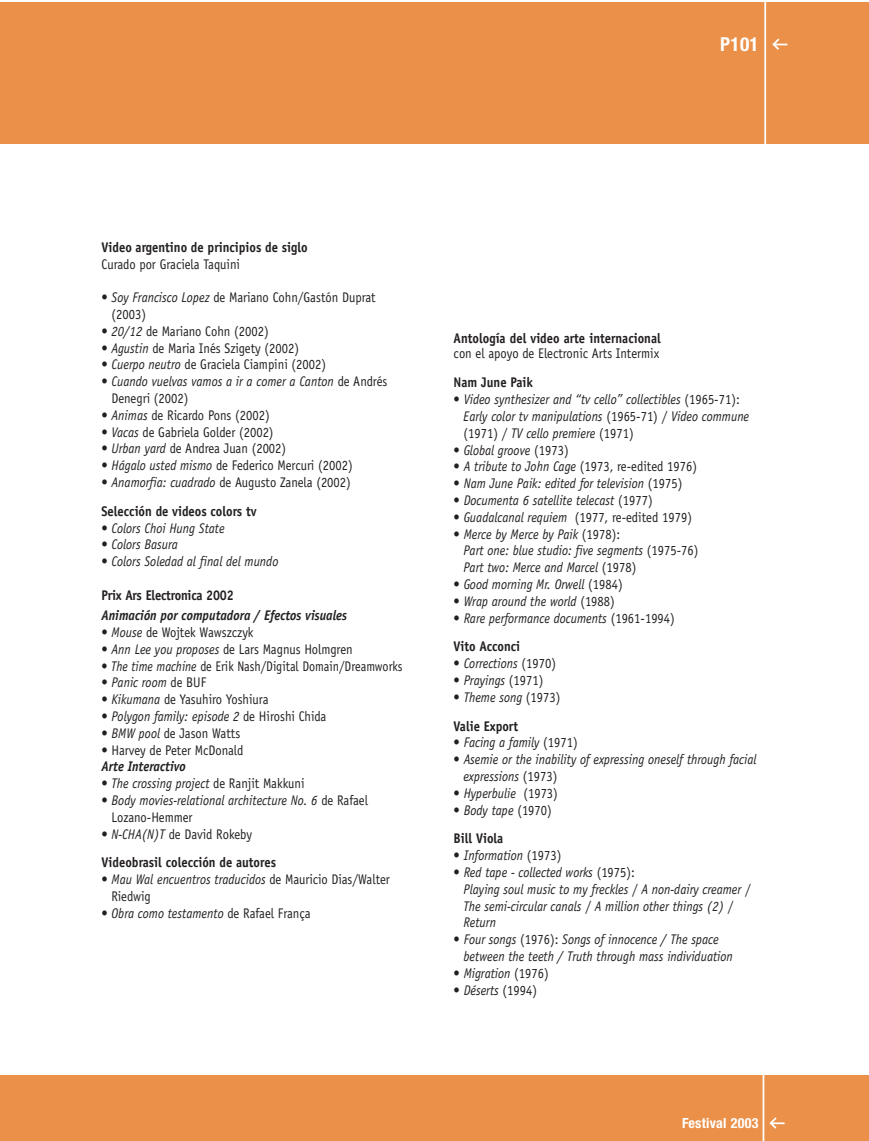
<style>
.page{position:relative;width:869px;height:1141px;background:#fff}
.page>*{position:absolute;margin:0;border:0;box-sizing:border-box;transform-origin:0 0}
.t1{font:700 condensed 19.25px "Helvetica Neue";color:#fff}
.t2{font:italic 14px/16.8px "Officina Sans";color:#231f20;scale:.9 1}
.t3{font:14px/16.8px "Officina Sans";color:#231f20;scale:.9 1}
.t4{font:700 14px/28.9px "Officina Sans";color:#231f20;scale:.9 1}
.t5{font:italic 700 14px "Officina Sans";color:#231f20;scale:.9 1}
.t6{font:14px "Officina Sans";color:#231f20;scale:.87 1}
.t7{font:700 condensed 14px "Helvetica Neue";letter-spacing:.02em;color:#fff}
.s1{font-style:italic}
.s2{font-style:normal}
.s3{font-weight:400}
.s4{font-weight:400;font-style:italic}
.s5{font-weight:700;font-style:normal}
</style>
<div class="page">
<div style="left:0;top:1075px;width:868px;height:66px;background:#eb9048"></div>
<div style="left:0;top:2px;width:868px;height:141px;background:#eb9048"></div>
<hr style="left:764px;top:2px;width:1px;height:144px;background:#fff">
<svg style="left:772px;top:38px;width:15px;height:12px"></svg>
<hr style="left:762px;top:1073px;width:2px;height:68px;background:#fff">
<svg style="left:769px;top:1117px;width:15px;height:12px"></svg>
<h1 class="t1" style="left:719px;top:33px;width:40px">P101</h1>
<p class="t4" style="left:101px;top:234px;width:230px">Video argentino de principios de siglo</p>
<p class="t3" style="left:101px;top:256px;width:155px">Curado por Graciela Taquini</p>
<p class="t3" style="left:111px;top:290px;width:295px;text-indent:-10px">• <span class="s1">Soy Francisco Lopez</span> de Mariano Cohn/Gastón Duprat (2003)</p>
<p class="t3" style="left:101px;top:324px;width:187px">• <span class="s1">20/12</span> de Mariano Cohn (2002)</p>
<p class="t3" style="left:101px;top:340px;width:221px">• <span class="s1">Agustin</span> de Maria Inés Szigety (2002)</p>
<p class="t3" style="left:101px;top:357px;width:251px">• <span class="s1">Cuerpo neutro</span> de Graciela Ciampini (2002)</p>
<p class="t2" style="left:111px;top:374px;width:308px;text-indent:-10px"><span class="s2">•</span> Cuando vuelvas vamos a ir a comer a Canton <span class="s2">de Andrés<br>Denegri (2002)</span></p>
<p class="t3" style="left:101px;top:408px;width:188px">• <span class="s1">Animas</span> de Ricardo Pons (2002)</p>
<p class="t3" style="left:101px;top:424px;width:193px">• <span class="s1">Vacas</span> de Gabriela Golder (2002)</p>
<p class="t3" style="left:101px;top:441px;width:207px">• <span class="s1">Urban yard</span> de Andrea Juan (2002)</p>
<p class="t3" style="left:101px;top:458px;width:280px">• <span class="s1">Hágalo usted mismo</span> de Federico Mercuri (2002)</p>
<p class="t4" style="left:101px;top:469px;width:278px"><span class="s3">•</span> <span class="s4">Anamorfia: cuadrado</span> <span class="s3">de Augusto Zanela (2002)<br></span>Selección de videos colors tv</p>
<p class="t2" style="left:101px;top:521px;width:138px"><span class="s2">•</span> Colors Choi Hung State</p>
<p class="t2" style="left:101px;top:537px;width:86px"><span class="s2">•</span> Colors Basura</p>
<p class="t2" style="left:101px;top:554px;width:198px"><span class="s2">•</span> Colors Soledad al final del mundo</p>
<p class="t4" style="left:101px;top:582px;width:148px">Prix Ars Electronica 2002</p>
<p class="t5" style="left:101px;top:610px;width:274px">Animación por computadora / Efectos visuales</p>
<p class="t3" style="left:101px;top:625px;width:170px">• <span class="s1">Mouse</span> de Wojtek Wawszczyk</p>
<p class="t3" style="left:101px;top:642px;width:280px">• <span class="s1">Ann Lee you proposes</span> de Lars Magnus Holmgren</p>
<p class="t6" style="left:101px;top:661px;width:347px">• <span class="s1">The time machine</span> de Erik Nash/Digital Domain/Dreamworks</p>
<p class="t2" style="left:101px;top:675px;width:118px"><span class="s2">•</span> Panic room <span class="s2">de BUF</span></p>
<p class="t3" style="left:101px;top:692px;width:187px">• <span class="s1">Kikumana</span> de Yasuhiro Yoshiura</p>
<p class="t2" style="left:101px;top:709px;width:251px"><span class="s2">•</span> Polygon family: episode 2 <span class="s2">de Hiroshi Chida</span></p>
<p class="t3" style="left:101px;top:726px;width:155px">• <span class="s1">BMW pool</span> de Jason Watts</p>
<p class="t3" style="left:101px;top:743px;width:159px">• Harvey de Peter McDonald</p>
<p class="t5" style="left:101px;top:761px;width:95px">Arte Interactivo</p>
<p class="t2" style="left:101px;top:776px;width:227px"><span class="s2">•</span> The crossing project <span class="s2">de Ranjit Makkuni</span></p>
<p class="t2" style="left:111px;top:793px;width:286px;text-indent:-10px"><span class="s2">•</span> Body movies-relational architecture No. 6 <span class="s2">de Rafael<br>Lozano-Hemmer</span></p>
<p class="t4" style="left:101px;top:821px;width:195px"><span class="s3">•</span> <span class="s4">N-CHA(N)T</span> <span class="s3">de David Rokeby<br></span>Videobrasil colección de autores</p>
<p class="t3" style="left:111px;top:872px;width:311px;text-indent:-10px">• <span class="s1">Mau Wal encuentros traducidos</span> de Mauricio Dias/Walter<br>Riedwig</p>
<p class="t2" style="left:101px;top:906px;width:234px"><span class="s2">•</span> Obra como testamento <span class="s2">de Rafael França</span></p>
<p class="t4" style="left:453px;top:325px;width:232px">Antología del video arte internacional</p>
<p class="t3" style="left:453px;top:346px;width:230px">con el apoyo de Electronic Arts Intermix</p>
<p class="t4" style="left:453px;top:369px;width:90px">Nam June Paik</p>
<p class="t2" style="left:463px;top:392px;width:319px;text-indent:-10px"><span class="s2">•</span> Video synthesizer and “tv cello” collectibles <span class="s2">(1965-71):<br></span>Early color tv manipulations <span class="s2">(1965-71) /</span> Video commune <span class="s2">(1971) /</span> TV cello premiere <span class="s2">(1971)</span></p>
<p class="t2" style="left:453px;top:442px;width:129px"><span class="s2">•</span> Global groove <span class="s2">(1973)</span></p>
<p class="t3" style="left:453px;top:459px;width:272px">• <span class="s1">A tribute to John Cage</span> (1973, re-edited 1976)</p>
<p class="t2" style="left:453px;top:476px;width:255px"><span class="s2">•</span> Nam June Paik: edited for television <span class="s2">(1975)</span></p>
<p class="t2" style="left:453px;top:493px;width:222px"><span class="s2">•</span> Documenta 6 satellite telecast <span class="s2">(1977)</span></p>
<p class="t3" style="left:453px;top:510px;width:266px">• <span class="s1">Guadalcanal requiem</span> (1977, re-edited 1979)</p>
<p class="t2" style="left:463px;top:526px;width:262px;text-indent:-10px"><span class="s2">•</span> Merce by Merce by Paik <span class="s2">(1978):<br></span>Part one: blue studio: five segments <span class="s2">(1975-76)<br></span>Part two: Merce and Marcel <span class="s2">(1978)</span></p>
<p class="t2" style="left:453px;top:577px;width:189px"><span class="s2">•</span> Good morning Mr. Orwell <span class="s2">(1984)</span></p>
<p class="t2" style="left:453px;top:594px;width:181px"><span class="s2">•</span> Wrap around the world <span class="s2">(1988)</span></p>
<p class="t2" style="left:453px;top:604px;width:247px;line-height:28.9px"><span class="s2">•</span> Rare performance documents <span class="s2">(1961-1994)<br></span><span class="s5">Vito Acconci</span></p>
<p class="t2" style="left:453px;top:656px;width:115px"><span class="s2">•</span> Corrections <span class="s2">(1970)</span></p>
<p class="t2" style="left:453px;top:673px;width:101px"><span class="s2">•</span> Prayings <span class="s2">(1971)</span></p>
<p class="t4" style="left:453px;top:684px;width:120px"><span class="s3">•</span> <span class="s4">Theme song</span> <span class="s3">(1973)<br></span>Valie Export</p>
<p class="t2" style="left:453px;top:735px;width:139px"><span class="s2">•</span> Facing a family <span class="s2">(1971)</span></p>
<p class="t2" style="left:463px;top:752px;width:327px;text-indent:-10px"><span class="s2">•</span> Asemie or the inability of expressing oneself through facial expressions <span class="s2">(1973)</span></p>
<p class="t2" style="left:453px;top:786px;width:117px"><span class="s2">•</span> Hyperbulie <span class="s2">(1973)</span></p>
<p class="t4" style="left:453px;top:797px;width:111px"><span class="s3">•</span> <span class="s4">Body tape</span> <span class="s3">(1970)<br></span>Bill Viola</p>
<p class="t2" style="left:453px;top:848px;width:121px"><span class="s2">•</span> Information <span class="s2">(1973)</span></p>
<p class="t2" style="left:463px;top:865px;width:320px;text-indent:-10px"><span class="s2">•</span> Red tape - collected works <span class="s2">(1975):<br></span>Playing soul music to my freckles <span class="s2">/</span> A non-dairy creamer <span class="s2">/ </span>The semi-circular canals <span class="s2">/</span> A million other things (2) <span class="s2">/ </span>Return</p>
<p class="t2" style="left:463px;top:932px;width:300px;text-indent:-10px"><span class="s2">•</span> Four songs <span class="s2">(1976):</span> Songs of innocence / The space between the teeth / Truth through mass individuation</p>
<p class="t2" style="left:453px;top:966px;width:107px"><span class="s2">•</span> Migration <span class="s2">(1976)</span></p>
<p class="t3" style="left:453px;top:983px;width:94px">• <span class="s1">Déserts</span> (1994)</p>
<p class="t7" style="left:681px;top:1115px;width:78px">Festival 2003</p>
</div>
